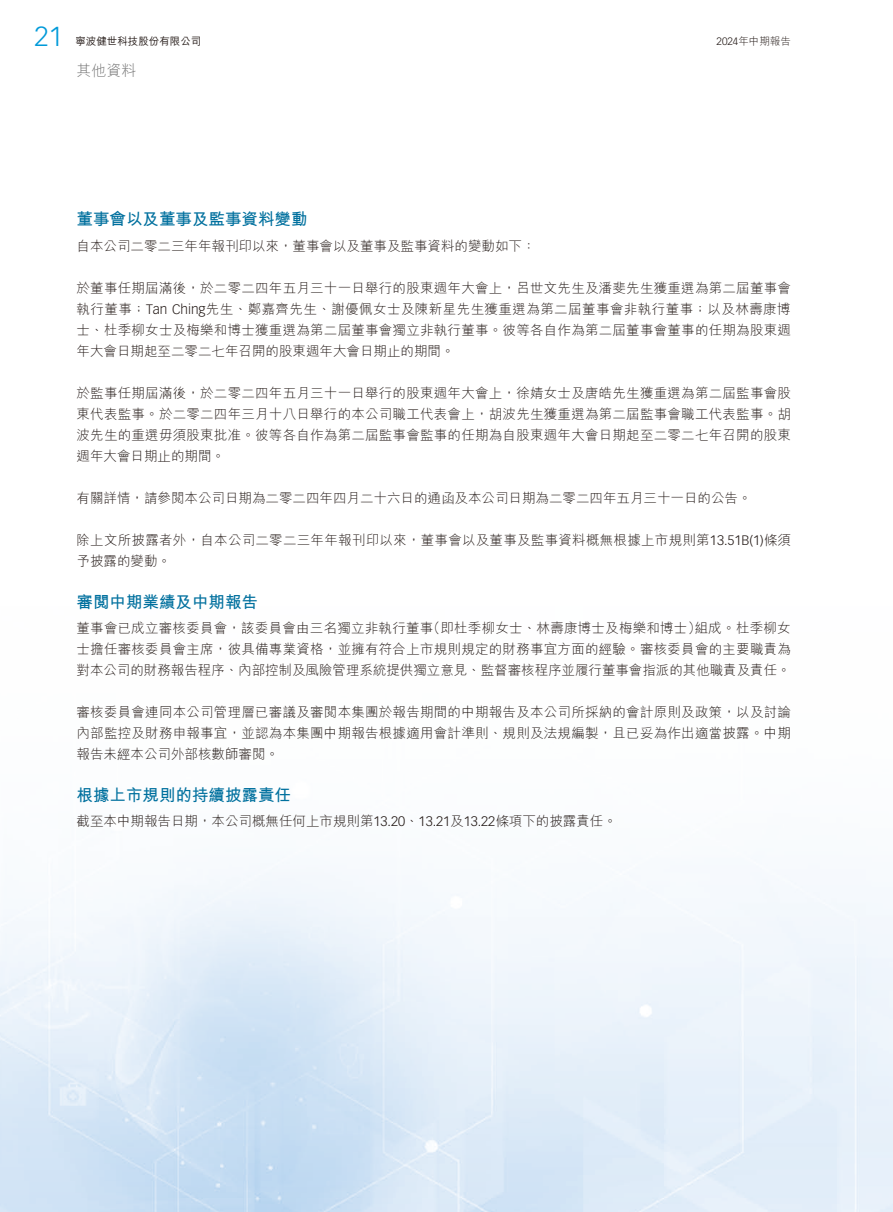
<style>
.page{position:relative;width:893px;height:1212px;background:#fff}
.page>*{position:absolute;margin:0;border:0;box-sizing:border-box;transform-origin:0 0}
.t1{font:300 27px "Vectora LT Std";color:#009ad9}
.t2{font:700 16.5px "M Hei HK";color:#00709e}
.t3{font:300 15px "M Hei HK";color:#727272}
.t4{font:300 13.5px/21px "M Hei HK";color:#231916;text-align:justify}
.t5{font:300 13.5px/21px "M Hei HK";letter-spacing:.02em;color:#231916}
.t6{font:500 10.5px "M Hei HK";color:#231916}
.t7{font:300 10.5px "M Hei HK";color:#231916}
.s1{font-family:"Vectora LT Std"}
</style>
<div class="page">
<img style="left:0;top:860px;width:893px;height:352px">
<h1 class="t1" style="left:35px;top:21px;width:30px">21</h1>
<p class="t6" style="left:75px;top:33px;width:127px">寧波健世科技股份有限公司</p>
<p class="t3" style="left:77px;top:60px;width:62px">其他資料</p>
<p class="t7" style="left:717px;top:34px;width:76px"><span class="s1">2024</span>年中期報告</p>
<p class="t2" style="left:77px;top:207px;width:233px">董事會以及董事及監事資料變動</p>
<p class="t4" style="left:77px;top:235px;width:460px">自本公司二零二三年年報刊印以來，董事會以及董事及監事資料的變動如下：</p>
<p class="t4" style="left:77px;top:277px;width:716px">於董事任期屆滿後，於二零二四年五月三十一日舉行的股東週年大會上，呂世文先生及潘斐先生獲重選為第二屆董事會執行董事；<span class="s1">Tan Ching</span>先生、鄭嘉齊先生、謝優佩女士及陳新星先生獲重選為第二屆董事會非執行董事；以及林壽康博士、杜季柳女士及梅樂和博士獲重選為第二屆董事會獨立非執行董事。彼等各自作為第二屆董事會董事的任期為股東週年大會日期起至二零二七年召開的股東週年大會日期止的期間。</p>
<p class="t4" style="left:77px;top:382px;width:716px">於監事任期屆滿後，於二零二四年五月三十一日舉行的股東週年大會上，徐婧女士及唐皓先生獲重選為第二屆監事會股東代表監事。於二零二四年三月十八日舉行的本公司職工代表會上，胡波先生獲重選為第二屆監事會職工代表監事。胡波先生的重選毋須股東批准。彼等各自作為第二屆監事會監事的任期為自股東週年大會日期起至二零二七年召開的股東週年大會日期止的期間。</p>
<p class="t4" style="left:77px;top:487px;width:676px">有關詳情，請參閱本公司日期為二零二四年四月二十六日的通函及本公司日期為二零二四年五月三十一日的公告。</p>
<p class="t5" style="left:77px;top:529px;width:716px">除上文所披露者外，自本公司二零二三年年報刊印以來，董事會以及董事及監事資料概無根據上市規則第<span class="s1">13.51 )1(B</span> 條須予披露的變動。</p>
<p class="t2" style="left:77px;top:589px;width:183px">審閱中期業績及中期報告</p>
<p class="t4" style="left:695px;top:617px;width:97px">組成。杜季柳女</p>
<p class="t4" style="left:427px;top:617px;width:276px">（即杜季柳女士、林壽康博士及梅樂和博士）</p>
<p class="t4" style="left:77px;top:617px;width:716px;text-align:left">董事會已成立審核委員會，該委員會由三名獨立非執行董事<br>士擔任審核委員會主席，彼具備專業資格，並擁有符合上市規則規定的財務事宜方面的經驗。審核委員會的主要職責為對本公司的財務報告程序、內部控制及風險管理系統提供獨立意見、監督審核程序並履行董事會指派的其他職責及責任。</p>
<p class="t4" style="left:77px;top:701px;width:716px">審核委員會連同本公司管理層已審議及審閱本集團於報告期間的中期報告及本公司所採納的會計原則及政策，以及討論內部監控及財務申報事宜，並認為本集團中期報告根據適用會計準則、規則及法規編製，且已妥為作出適當披露。中期報告未經本公司外部核數師審閱。</p>
<p class="t2" style="left:77px;top:783px;width:216px">根據上市規則的持續披露責任</p>
<p class="t4" style="left:77px;top:810px;width:542px">截至本中期報告日期，本公司概無任何上市規則第<span class="s1">13.20</span>、<span class="s1">13.21</span>及<span class="s1">13.22</span>條項下的披露責任。</p>
</div>
